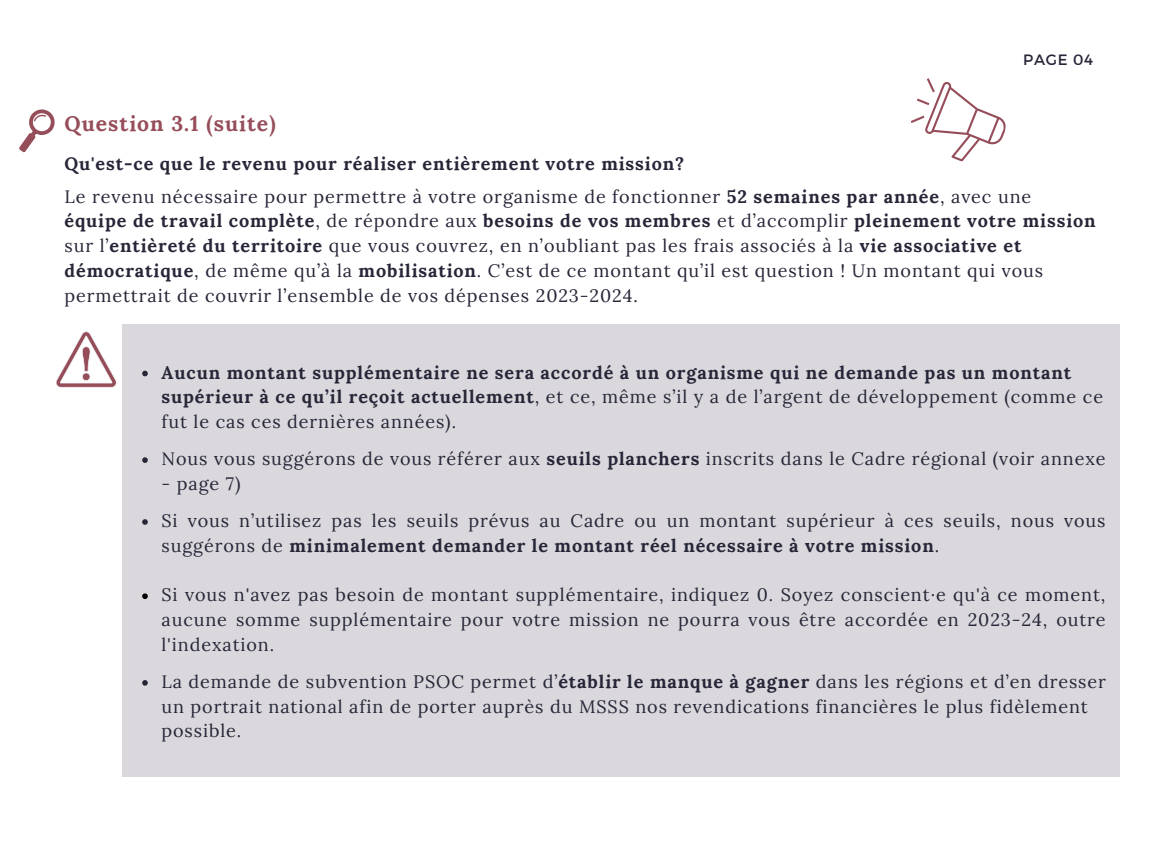
<style>
.page{position:relative;width:1152px;height:864px;background:#fff}
.page>*{position:absolute;margin:0;border:0;box-sizing:border-box;transform-origin:0 0}
.t1{font:700 21.15px "Lora";letter-spacing:.05em;color:#964d5a}
.t2{font:18px/24.8px "Lora";letter-spacing:.05em;color:#262638}
.t3{font:700 18px/24.8px "Lora";letter-spacing:.05em;color:#262638}
.t4{font:15px "Montserrat";letter-spacing:.05em;color:#262638}
.s1{font-weight:700}
.s2{font-weight:400}
</style>
<div class="page">
<div style="left:122px;top:324px;width:998px;height:452px;background:#dad8dc"></div>
<svg style="left:142px;top:371px;width:6px;height:5px"></svg>
<svg style="left:142px;top:457px;width:6px;height:6px"></svg>
<svg style="left:142px;top:519px;width:6px;height:6px"></svg>
<svg style="left:142px;top:593px;width:6px;height:6px"></svg>
<svg style="left:142px;top:680px;width:6px;height:6px"></svg>
<svg style="left:56px;top:331px;width:61px;height:57px"></svg>
<svg style="left:19px;top:109px;width:36px;height:43px"></svg>
<svg style="left:911px;top:78px;width:95px;height:84px"></svg>
<p class="t1" style="left:64px;top:109px;width:213px">Question 3.1 (suite)</p>
<p class="t3" style="left:64px;top:151px;width:621px">Qu'est-ce que le revenu pour réaliser entièrement votre mission?</p>
<p class="t4" style="left:1023px;top:50px;width:71px">PAGE 04</p>
<p class="t2" style="left:64px;top:184px;width:1033px">Le revenu nécessaire pour permettre à votre organisme de fonctionner <span class="s1">52 semaines par année</span>, avec une <span class="s1">équipe de travail complète</span>, de répondre aux <span class="s1">besoins de vos membres</span> et d’accomplir <span class="s1">pleinement votre mission </span>sur l’<span class="s1">entièreté du territoire</span> que vous couvrez, en n’oubliant pas les frais associés à la <span class="s1">vie associative et démocratique</span>, de même qu’à la <span class="s1">mobilisation</span>. C’est de ce montant qu’il est question ! Un montant qui vous permettrait de couvrir l’ensemble de vos dépenses 2023-2024.</p>
<p class="t3" style="left:162px;top:360px;width:943px">Aucun montant supplémentaire ne sera accordé à un organisme qui ne demande pas un montant supérieur à ce qu’il reçoit actuellement<span class="s2">, et ce, même s’il y a de l’argent de développement (comme ce fut le cas ces dernières années).</span></p>
<p class="t2" style="left:162px;top:446px;width:946px">Nous vous suggérons de vous référer aux <span class="s1">seuils planchers</span> inscrits dans le Cadre régional (voir annexe</p>
<p class="t2" style="left:162px;top:465px;width:946px;line-height:37.2px">- page 7)<br>Si vous n’utilisez pas les seuils prévus au Cadre ou un montant supérieur à ces seuils, nous vous</p>
<p class="t3" style="left:162px;top:533px;width:779px"><span class="s2">suggérons de</span> minimalement demander le montant réel nécessaire à votre mission<span class="s2">.</span></p>
<p class="t2" style="left:162px;top:582px;width:946px;text-align:justify">Si vous n'avez pas besoin de montant supplémentaire, indiquez 0. Soyez conscient·e qu'à ce moment, aucune somme supplémentaire pour votre mission ne pourra vous être accordée en 2023-24, outre l'indexation.</p>
<p class="t2" style="left:162px;top:669px;width:946px">La demande de subvention PSOC permet d’<span class="s1">établir le manque à gagner</span> dans les régions et d’en dresser un portrait national afin de porter auprès du MSSS nos revendications financières le plus fidèlement possible.</p>
</div>
